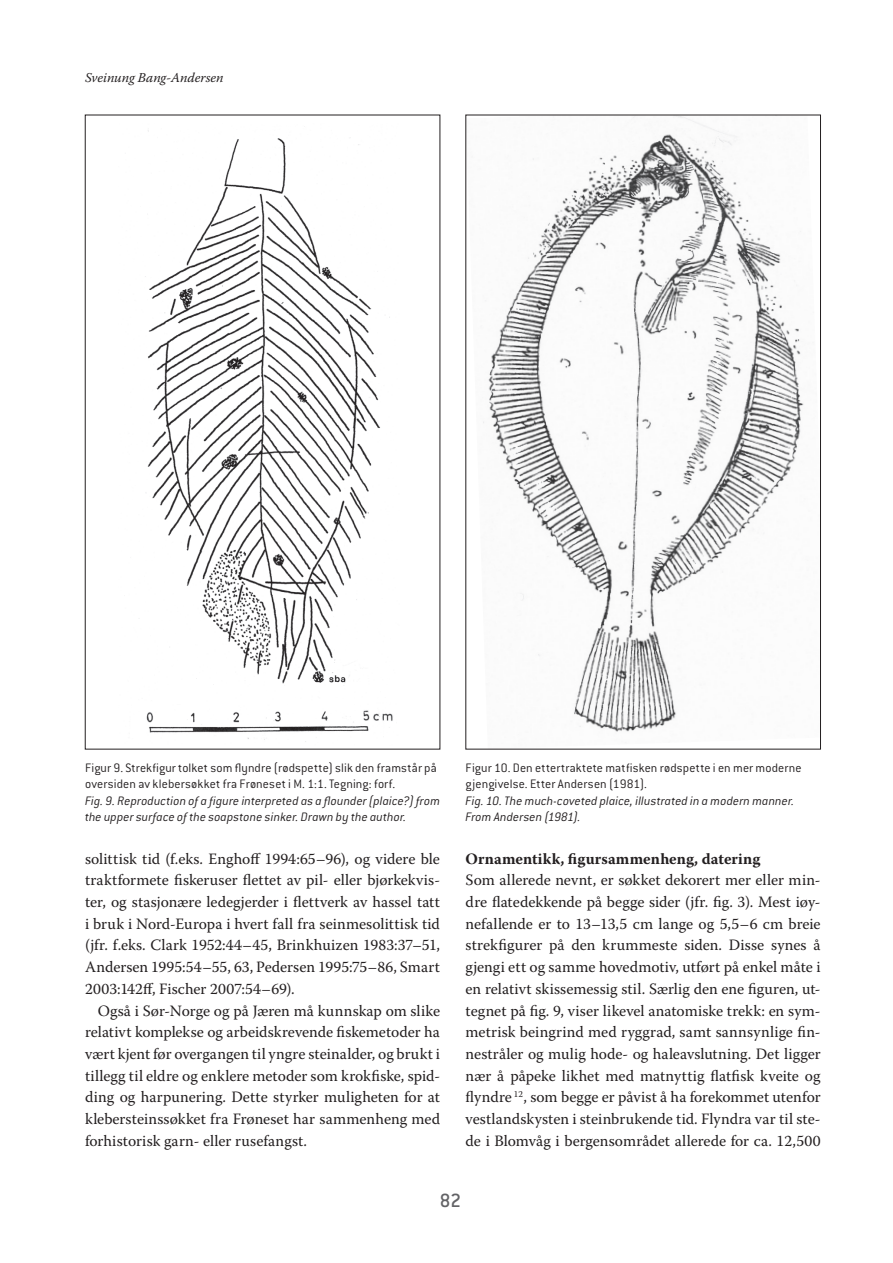
<style>
.page{position:relative;width:893px;height:1263px;background:#fff}
.page>*{position:absolute;margin:0;border:0;box-sizing:border-box;transform-origin:0 0}
.t1{font:500 21px "Conduit ITC";color:#636366}
.t2{font:15.75px/21.8px "Warnock Pro";letter-spacing:.005em;color:#231f20;text-align:justify}
.t3{font:700 15.75px "Warnock Pro";letter-spacing:.005em;color:#231f20}
.t4{font:300 13.5px/16.5px "Conduit ITC";letter-spacing:.01em;color:#231f20}
.t5{font:italic 300 13.5px/16.5px "Conduit ITC";letter-spacing:.01em;color:#231f20}
.t6{font:italic 13.5px "Warnock Pro";color:#231f20}
</style>
<div class="page">
<img style="left:145px;top:130px;width:248px;height:612px">
<img style="left:483px;top:117px;width:321px;height:615px">
<p class="t6" style="left:85px;top:69px;width:140px">Sveinung Bang-Andersen</p>
<p class="t4" style="left:85px;top:759px;width:353px">Figur 9. Strekfigur tolket som flyndre (rødspette) slik den framstår på oversiden av klebersøkket fra Frøneset i M. 1:1. Tegning: forf.</p>
<p class="t5" style="left:85px;top:792px;width:357px">Fig. 9. Reproduction of a figure interpreted as a flounder (plaice?) from the upper surface of the soapstone sinker. Drawn by the author.</p>
<p class="t2" style="left:85px;top:847px;width:357px">solittisk tid (f.eks. Enghoff 1994:65–96), og videre ble traktformete fiskeruser flettet av pil- eller bjørkekvis&shy;ter, og stasjonære ledegjerder i flettverk av hassel tatt i bruk i Nord-Europa i hvert fall fra seinmesolittisk tid (jfr. f.eks. Clark 1952:44–45, Brinkhuizen 1983:37–51, Andersen 1995:54–55, 63, Pedersen 1995:75–86, Smart 2003:142ff, Fischer 2007:54–69).</p>
<p class="t2" style="left:85px;top:999px;width:357px;text-indent:13px">Også i Sør-Norge og på Jæren må kunnskap om slike relativt komplekse og arbeidskrevende fiskemetoder ha vært kjent før overgangen til yngre steinalder, og brukt i tillegg til eldre og enklere metoder som krokfiske, spid&shy;ding og harpunering. Dette styrker muligheten for at klebersteinssøkket fra Frøneset har sammenheng med forhistorisk garn- eller rusefangst.</p>
<p class="t4" style="left:466px;top:759px;width:337px">Figur 10. Den ettertraktete matfisken rødspette i en mer moderne gjengivelse. Etter Andersen (1981).</p>
<p class="t5" style="left:466px;top:792px;width:330px">Fig. 10. The much-coveted plaice, illustrated in a modern manner.<br>From Andersen (1981).</p>
<p class="t3" style="left:466px;top:849px;width:296px">Ornamentikk, figursammenheng, datering</p>
<p class="t2" style="left:466px;top:869px;width:357px">Som allerede nevnt, er søkket dekorert mer eller min&shy;dre flatedekkende på begge sider (jfr. fig. 3). Mest iøy&shy;nefallende er to 13–13,5 cm lange og 5,5–6 cm breie strekfigurer på den krummeste siden. Disse synes å gjengi ett og samme hovedmotiv, utført på enkel måte i en relativt skissemessig stil. Særlig den ene figuren, ut&shy;tegnet på fig. 9, viser likevel anatomiske trekk: en sym&shy;metrisk beingrind med ryggrad, samt sannsynlige fin&shy;nestråler og mulig hode- og haleavslutning. Det ligger nær å påpeke likhet med matnyttig flatfisk kveite og flyndre <sup>12</sup>, som begge er påvist å ha forekommet utenfor vestlandskysten i steinbrukende tid. Flyndra var til ste&shy;de i Blomvåg i bergensområdet allerede for ca. 12,500</p>
<h1 class="t1" style="left:440px;top:1188px;width:23px">82</h1>
</div>
